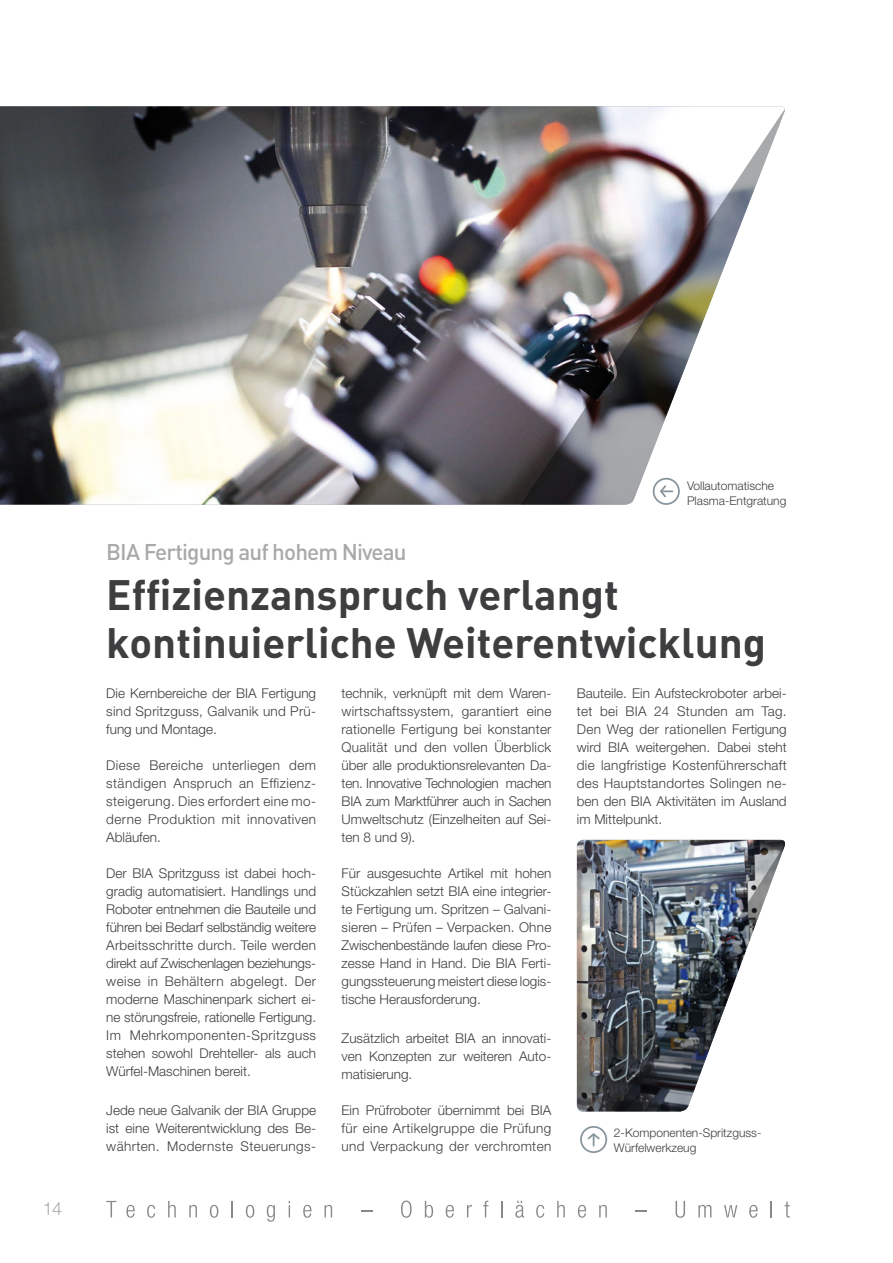
<style>
.page{position:relative;width:893px;height:1263px;background:#fff}
.page>*{position:absolute;margin:0;border:0;box-sizing:border-box;transform-origin:0 0}
.Headlines{font:42px "DIN Bold Alternate";color:#3e3e40}
.Headlines-2{font:500 22.5px "DIN";letter-spacing:-.04em;color:#a7a9ab}
.Headlines-3{font:300 18px "Helvetica Neue";color:#a7a9ab}
.Text{font:300 13.5px/18px "Helvetica Neue";color:#3e3e40;text-align:justify}
.Text-2{font:300 12px/15px "Helvetica Neue";color:#3e3e40}
</style>
<div class="page">
<svg style="left:106px;top:1201px;width:10px;height:16px"></svg>
<svg style="left:126px;top:1205px;width:9px;height:13px"></svg>
<svg style="left:147px;top:1205px;width:8px;height:13px"></svg>
<svg style="left:168px;top:1201px;width:8px;height:16px"></svg>
<svg style="left:189px;top:1205px;width:8px;height:12px"></svg>
<svg style="left:210px;top:1205px;width:8px;height:13px"></svg>
<svg style="left:231px;top:1201px;width:2px;height:16px"></svg>
<svg style="left:246px;top:1205px;width:8px;height:13px"></svg>
<svg style="left:267px;top:1205px;width:8px;height:17px"></svg>
<svg style="left:289px;top:1201px;width:1px;height:16px"></svg>
<svg style="left:303px;top:1205px;width:8px;height:13px"></svg>
<svg style="left:325px;top:1205px;width:7px;height:12px"></svg>
<svg style="left:401px;top:1200px;width:11px;height:18px"></svg>
<svg style="left:425px;top:1201px;width:8px;height:17px"></svg>
<svg style="left:446px;top:1205px;width:8px;height:13px"></svg>
<svg style="left:467px;top:1205px;width:5px;height:12px"></svg>
<svg style="left:483px;top:1201px;width:5px;height:16px"></svg>
<svg style="left:501px;top:1201px;width:1px;height:16px"></svg>
<svg style="left:515px;top:1201px;width:9px;height:17px"></svg>
<svg style="left:536px;top:1205px;width:8px;height:13px"></svg>
<svg style="left:557px;top:1201px;width:8px;height:16px"></svg>
<svg style="left:578px;top:1205px;width:8px;height:13px"></svg>
<svg style="left:599px;top:1205px;width:8px;height:12px"></svg>
<svg style="left:635px;top:1210px;width:12px;height:1px"></svg>
<svg style="left:676px;top:1201px;width:9px;height:17px"></svg>
<svg style="left:698px;top:1205px;width:13px;height:12px"></svg>
<svg style="left:724px;top:1205px;width:13px;height:12px"></svg>
<svg style="left:749px;top:1205px;width:8px;height:13px"></svg>
<svg style="left:771px;top:1201px;width:1px;height:16px"></svg>
<svg style="left:785px;top:1202px;width:5px;height:15px"></svg>
<img style="left:0;top:106px;width:785px;height:399px">
<img style="left:521px;top:109px;width:264px;height:396px">
<div style="left:653px;top:478px;width:27px;height:27px;border:2px solid #8a969d;border-radius:50%"></div>
<svg style="left:658px;top:484px;width:14px;height:15px"></svg>
<img style="left:577px;top:840px;width:208px;height:271px">
<img style="left:615px;top:845px;width:169px;height:267px">
<div style="left:580px;top:1126px;width:27px;height:27px;border:2px solid #8a969d;border-radius:50%"></div>
<svg style="left:587px;top:1133px;width:13px;height:13px"></svg>
<p class="Headlines-3" style="left:43px;top:1197px;width:21px">14</p>
<p class="Headlines-2" style="left:106px;top:538px;width:302px">BIA Fertigung auf hohem Niveau</p>
<p class="Text-2" style="left:687px;top:478px;width:101px">Vollautomatische<br>Plasma-Entgratung</p>
<p class="Headlines" style="left:106px;top:570px;width:514px">Effizienzanspruch verlangt</p>
<p class="Headlines" style="left:106px;top:618px;width:661px">kontinuierliche Weiterentwicklung</p>
<p class="Text" style="left:106px;top:683px;width:211px">Die Kernbereiche der BIA Fertigung sind Spritzguss, Galvanik und Prü&shy;fung und Montage.</p>
<p class="Text" style="left:106px;top:755px;width:211px">Diese Bereiche unterliegen dem ständigen Anspruch an Effizienz&shy;steigerung. Dies erfordert eine mo&shy;derne Produktion mit innovativen Abläufen.</p>
<p class="Text" style="left:106px;top:863px;width:211px">Der BIA Spritzguss ist dabei hoch&shy;gradig automatisiert. Handlings und Roboter entnehmen die Bauteile und führen bei Bedarf selbständig weitere Arbeitsschritte durch. Teile werden direkt auf Zwischenlagen beziehungs&shy;weise in Behältern abgelegt. Der moderne Maschinenpark sichert ei&shy;ne störungsfreie, rationelle Fertigung.<br>Im Mehrkomponenten-Spritzguss stehen sowohl Drehteller- als auch Würfel-Maschinen bereit.</p>
<p class="Text" style="left:106px;top:1100px;width:211px">Jede neue Galvanik der BIA Gruppe ist eine Weiterentwicklung des Be&shy;währten. Modernste Steuerungs-</p>
<p class="Text" style="left:342px;top:683px;width:211px">technik, verknüpft mit dem Waren&shy;wirtschaftssystem, garantiert eine rationelle Fertigung bei konstanter Qualität und den vollen Überblick über alle produktionsrelevanten Da&shy;ten. Innovative Technologien machen BIA zum Marktführer auch in Sachen Umweltschutz (Einzelheiten auf Sei&shy;ten 8 und 9).</p>
<p class="Text" style="left:342px;top:863px;width:211px">Für ausgesuchte Artikel mit hohen Stückzahlen setzt BIA eine integrier&shy;te Fertigung um. Spritzen – Galvani&shy;sieren – Prüfen – Verpacken. Ohne Zwischenbestände laufen diese Pro&shy;zesse Hand in Hand. Die BIA Ferti&shy;gungssteuerung meistert diese logis&shy;tische Herausforderung.</p>
<p class="Text" style="left:342px;top:1028px;width:211px">Zusätzlich arbeitet BIA an innovati&shy;ven Konzepten zur weiteren Auto&shy;matisierung.</p>
<p class="Text" style="left:342px;top:1100px;width:211px">Ein Prüfroboter übernimmt bei BIA für eine Artikelgruppe die Prüfung und Verpackung der verchromten</p>
<p class="Text" style="left:577px;top:683px;width:211px">Bauteile. Ein Aufsteckroboter arbei&shy;tet bei BIA 24 Stunden am Tag.<br>Den Weg der rationellen Fertigung wird BIA weitergehen. Dabei steht die langfristige Kostenführerschaft des Hauptstandortes Solingen ne&shy;ben den BIA Aktivitäten im Ausland im Mittelpunkt.</p>
<p class="Text-2" style="left:614px;top:1125px;width:149px">2-Komponenten-Spritzguss-<br>Würfelwerkzeug</p>
</div>
